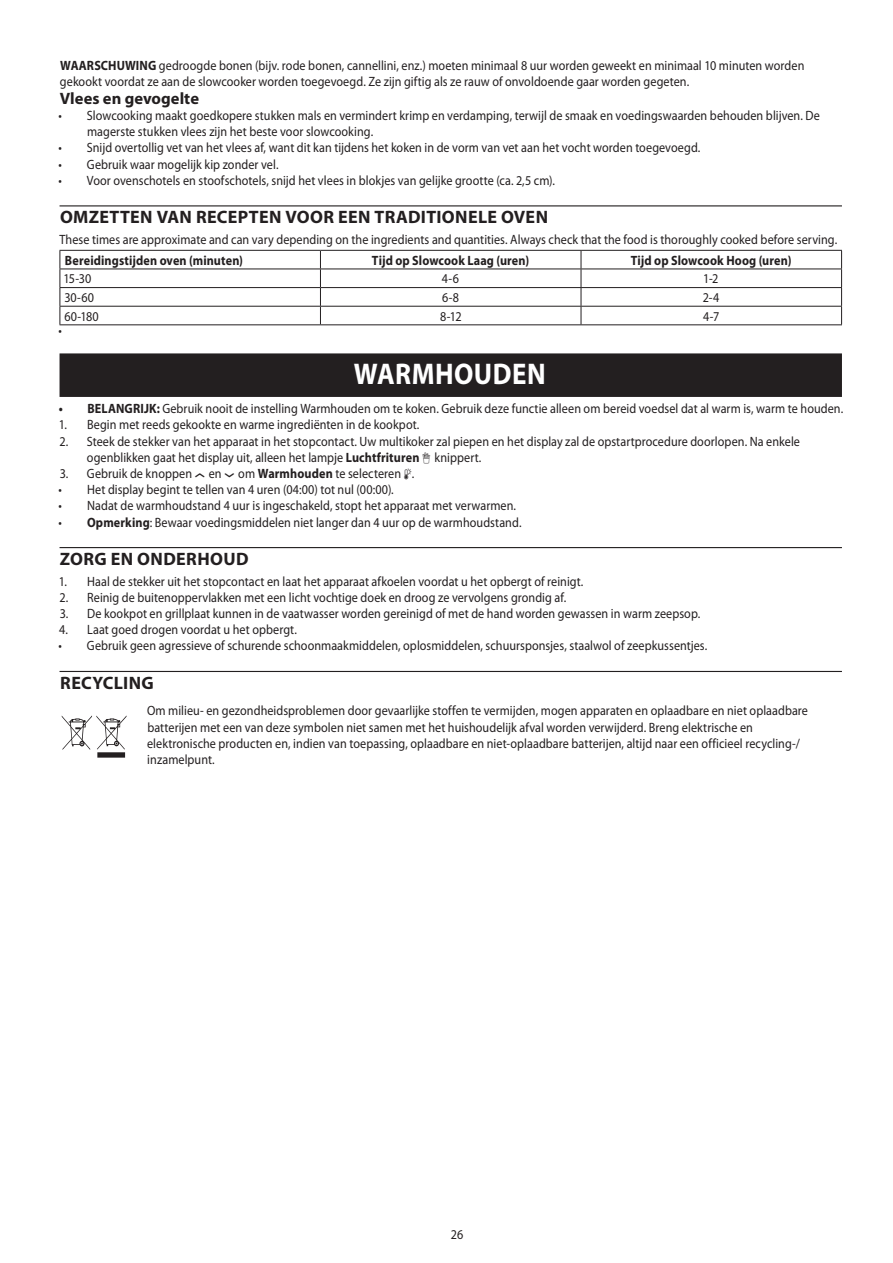
<style>
.page{position:relative;width:893px;height:1263px;background:#fff}
.page>*{position:absolute;margin:0;border:0;box-sizing:border-box;transform-origin:0 0}
.default{font:60px "Myriad Mine";color:#231f20;scale:.9 1}
.Section_Heading{font:700 30px "Myriad Pro";letter-spacing:.02em;color:#fff;scale:.9 1}
.heading{font:700 18px "Myriad Pro";letter-spacing:.02em;color:#231f20}
.sub_heading{font:700 16.5px "Myriad Pro";letter-spacing:.005em;color:#231f20}
.default-2{font:13.5px/16.2px "Myriad Pro";letter-spacing:.005em;color:#231f20;scale:.9 1}
.default-3{font:700 13.5px "Myriad Pro";letter-spacing:.01em;color:#231f20;scale:.9 1}
.s1{font-weight:700}
.s2{font-family:"Myriad Fryer"}
</style>
<div class="page">
<hr style="left:60px;top:205px;width:782px;height:1px;background:#231f20">
<div style="left:60px;top:353px;width:782px;height:44px;background:#231f20"></div>
<hr style="left:60px;top:547px;width:782px;height:1px;background:#231f20">
<hr style="left:60px;top:671px;width:782px;height:1px;background:#231f20">
<hr style="left:60px;top:250px;width:260px;height:1px;background:#231f20">
<hr style="left:320px;top:250px;width:261px;height:1px;background:#231f20">
<hr style="left:581px;top:250px;width:261px;height:1px;background:#231f20">
<hr style="left:60px;top:269px;width:260px;height:1px;background:#231f20">
<hr style="left:320px;top:269px;width:261px;height:1px;background:#231f20">
<hr style="left:581px;top:269px;width:261px;height:1px;background:#231f20">
<hr style="left:60px;top:287px;width:260px;height:1px;background:#231f20">
<hr style="left:320px;top:287px;width:261px;height:1px;background:#231f20">
<hr style="left:581px;top:287px;width:261px;height:1px;background:#231f20">
<hr style="left:60px;top:306px;width:260px;height:1px;background:#231f20">
<svg style="left:60px;top:251px;width:1px;height:73px"></svg>
<hr style="left:320px;top:306px;width:261px;height:1px;background:#231f20">
<svg style="left:320px;top:251px;width:1px;height:73px"></svg>
<hr style="left:581px;top:306px;width:261px;height:1px;background:#231f20">
<svg style="left:581px;top:251px;width:1px;height:73px"></svg>
<svg style="left:841px;top:251px;width:1px;height:73px"></svg>
<hr style="left:60px;top:324px;width:260px;height:1px;background:#231f20">
<hr style="left:320px;top:324px;width:261px;height:1px;background:#231f20">
<hr style="left:581px;top:324px;width:261px;height:1px;background:#231f20">
<p class="default-2" style="left:60px;top:57px;width:829px"><span class="s1">WAARSCHUWING</span> gedroogde bonen (bijv. rode bonen, cannellini, enz.) moeten minimaal 8 uur worden geweekt en minimaal 10 minuten worden gekookt voordat ze aan de slowcooker worden toegevoegd. Ze zijn giftig als ze rauw of onvoldoende gaar worden gegeten.</p>
<p class="sub_heading" style="left:60px;top:89px;width:141px">Vlees en gevogelte</p>
<p class="default-2" style="left:87px;top:108px;width:816px;text-indent:-29px">• Slowcooking maakt goedkopere stukken mals en vermindert krimp en verdamping, terwijl de smaak en voedingswaarden behouden blijven. De magerste stukken vlees zijn het beste voor slowcooking.</p>
<p class="default-2" style="left:59px;top:140px;width:715px">• Snijd overtollig vet van het vlees af, want dit kan tijdens het koken in de vorm van vet aan het vocht worden toegevoegd.</p>
<p class="default-2" style="left:59px;top:156px;width:246px">• Gebruik waar mogelijk kip zonder vel.</p>
<p class="default-2" style="left:59px;top:172px;width:553px">• Voor ovenschotels en stoofschotels, snijd het vlees in blokjes van gelijke grootte (ca. 2,5 cm).</p>
<p class="heading" style="left:60px;top:207px;width:490px">OMZETTEN VAN RECEPTEN VOOR EEN TRADITIONELE OVEN</p>
<p class="default-2" style="left:59px;top:232px;width:866px">These times are approximate and can vary depending on the ingredients and quantities. Always check that the food is thoroughly cooked before serving.</p>
<p class="default-3" style="left:65px;top:253px;width:199px">Bereidingstijden oven (minuten)</p>
<p class="default-3" style="left:372px;top:253px;width:176px">Tijd op Slowcook Laag (uren)</p>
<p class="default-3" style="left:631px;top:253px;width:180px">Tijd op Slowcook Hoog (uren)</p>
<p class="default-2" style="left:63px;top:271px;width:33px">15-30</p>
<p class="default-2" style="left:442px;top:271px;width:21px">4-6</p>
<p class="default-2" style="left:703px;top:271px;width:18px">1-2</p>
<p class="default-2" style="left:64px;top:290px;width:35px">30-60</p>
<p class="default-2" style="left:442px;top:290px;width:20px">6-8</p>
<p class="default-2" style="left:703px;top:290px;width:20px">2-4</p>
<p class="default-2" style="left:64px;top:308px;width:40px">60-180</p>
<p class="default-2" style="left:440px;top:308px;width:25px">8-12</p>
<p class="default-2" style="left:703px;top:308px;width:19px">4-7</p>
<p class="default-2" style="left:59px;top:323px;width:5px">•</p>
<p class="Section_Heading" style="left:354px;top:357px;width:215px">WARMHOUDEN</p>
<p class="default-2" style="left:59px;top:401px;width:873px"><span class="s1">• BELANGRIJK:</span> Gebruik nooit de instelling Warmhouden om te koken. Gebruik deze functie alleen om bereid voedsel dat al warm is, warm te houden.</p>
<p class="default-2" style="left:59px;top:417px;width:402px">1. Begin met reeds gekookte en warme ingrediënten in de kookpot.</p>
<p class="default-2" style="left:87px;top:433px;width:794px;text-indent:-27px">2. Steek de stekker van het apparaat in het stopcontact. Uw multikoker zal piepen en het display zal de opstartprocedure doorlopen. Na enkele ogenblikken gaat het display uit, alleen het lampje <span class="s1">Luchtfrituren</span> <span class="s2">a</span> knippert.</p>
<p class="default-2" style="left:60px;top:466px;width:396px">3. Gebruik de knoppen <span class="s2">i</span> en <span class="s2">j</span> om <span class="s1">Warmhouden</span> te selecteren <span class="s2">f</span>.</p>
<p class="default-2" style="left:59px;top:482px;width:374px">• Het display begint te tellen van 4 uren (04:00) tot nul (00:00).</p>
<p class="default-2" style="left:59px;top:498px;width:510px">• Nadat de warmhoudstand 4 uur is ingeschakeld, stopt het apparaat met verwarmen.</p>
<p class="default-2" style="left:59px;top:514px;width:516px">• <span class="s1">Opmerking</span>: Bewaar voedingsmiddelen niet langer dan 4 uur op de warmhoudstand.</p>
<p class="heading" style="left:60px;top:549px;width:190px">ZORG EN ONDERHOUD</p>
<p class="default-2" style="left:59px;top:573px;width:584px">1. Haal de stekker uit het stopcontact en laat het apparaat afkoelen voordat u het opbergt of reinigt.</p>
<p class="default-2" style="left:59px;top:589px;width:565px">2. Reinig de buitenoppervlakken met een licht vochtige doek en droog ze vervolgens grondig af.</p>
<p class="default-2" style="left:60px;top:606px;width:713px">3. De kookpot en grillplaat kunnen in de vaatwasser worden gereinigd of met de hand worden gewassen in warm zeepsop.</p>
<p class="default-2" style="left:59px;top:622px;width:266px">4. Laat goed drogen voordat u het opbergt.</p>
<p class="default-2" style="left:59px;top:638px;width:722px">• Gebruik geen agressieve of schurende schoonmaakmiddelen, oplosmiddelen, schuursponsjes, staalwol of zeepkussentjes.</p>
<p class="heading" style="left:60px;top:673px;width:95px">RECYCLING</p>
<p class="default" style="left:62px;top:707px;width:76px">W</p>
<p class="default-2" style="left:147px;top:703px;width:736px">Om milieu- en gezondheidsproblemen door gevaarlijke stoffen te vermijden, mogen apparaten en oplaadbare en niet oplaadbare batterijen met een van deze symbolen niet samen met het huishoudelijk afval worden verwijderd. Breng elektrische en elektronische producten en, indien van toepassing, oplaadbare en niet-oplaadbare batterijen, altijd naar een officieel recycling-/ inzamelpunt.</p>
<p class="default-2" style="left:451px;top:1227px;width:15px">26</p>
</div>
